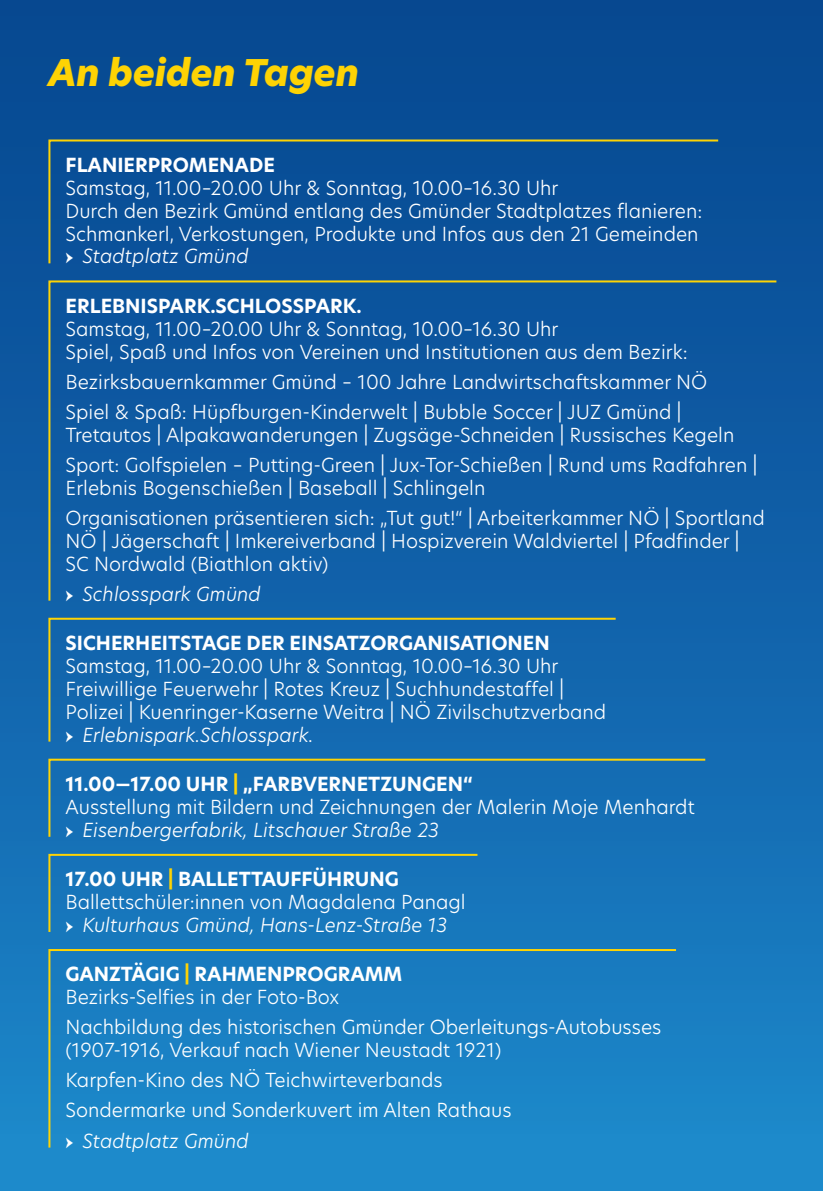
<style>
.page{position:relative;width:823px;height:1191px;background:#fff}
.page>*{position:absolute;margin:0;border:0;box-sizing:border-box;transform-origin:0 0}
.t1{font:italic 800 36.2px "Hero New";color:#fed304}
.t2{font:300 19px/22.8px "Hero New";color:#fff}
.t3{font:italic 300 19px "Hero New";color:#fff}
.t4{font:700 19px "Hero New";color:#fff}
.s1{font-family:"Minion Pro";font-weight:400;font-style:normal}
.s2{font-weight:700}
.s3{font-weight:700;color:#fed304}
</style>
<div class="page">
<div style="left:0;top:0;width:822px;height:1191px;background:#1d8acb"></div>
<div style="left:0;top:0;width:822px;height:1138px;background:linear-gradient(to bottom,#05438e,#1c83c7)"></div>
<div style="left:47px;top:138px;width:672px;height:127px;background:#095098"></div>
<div style="left:47px;top:279px;width:731px;height:323px;background:#0e5aa3"></div>
<div style="left:47px;top:617px;width:570px;height:126px;background:#1367ae"></div>
<div style="left:47px;top:757px;width:659px;height:81px;background:#146eb5"></div>
<div style="left:47px;top:853px;width:432px;height:81px;background:#1775ba"></div>
<svg style="left:47px;top:948px;width:630px;height:200px"></svg>
<h1 class="t1" style="left:48px;top:48px;width:312px">An beiden Tagen</h1>
<p class="t4" style="left:65px;top:152px;width:211px">FLANIERPROMENADE</p>
<p class="t2" style="left:65px;top:176px;width:638px">Samstag, 11.00–20.00 Uhr &amp; Sonntag, 10.00–16.30 Uhr<br>Durch den Bezirk Gmünd entlang des Gmünder Stadtplatzes flanieren:<br>Schmankerl, Verkostungen, Produkte und Infos aus den 21 Gemeinden</p>
<p class="t3" style="left:65px;top:243px;width:185px"><span class="s1">→</span> Stadtplatz Gmünd</p>
<p class="t4" style="left:65px;top:293px;width:297px">ERLEBNISPARK.SCHLOSSPARK.</p>
<p class="t2" style="left:65px;top:317px;width:623px">Samstag, 11.00–20.00 Uhr &amp; Sonntag, 10.00–16.30 Uhr<br>Spiel, Spaß und Infos von Vereinen und Institutionen aus dem Bezirk:</p>
<p class="t2" style="left:65px;top:366px;width:643px;line-height:30.2px">Bezirksbauernkammer Gmünd – 100 Jahre Landwirtschaftskammer NÖ<br>Spiel &amp; Spaß: Hüpfburgen-Kinderwelt | Bubble Soccer | JUZ Gmünd |</p>
<p class="t2" style="left:65px;top:419px;width:692px;line-height:30.2px">Tretautos | Alpakawanderungen | Zugsäge-Schneiden | Russisches Kegeln<br>Sport: Golfspielen – Putting-Green | Jux-Tor-Schießen | Rund ums Radfahren |</p>
<p class="t2" style="left:65px;top:472px;width:700px;line-height:30.2px">Erlebnis Bogenschießen | Baseball | Schlingeln<br>Organisationen präsentieren sich: „Tut gut!“ | Arbeiterkammer NÖ | Sportland</p>
<p class="t2" style="left:65px;top:529px;width:674px">NÖ | Jägerschaft | Imkereiverband | Hospizverein Waldviertel | Pfadfinder |<br>SC Nordwald (Biathlon aktiv)</p>
<p class="t3" style="left:65px;top:581px;width:197px"><span class="s1">→</span> Schlosspark Gmünd</p>
<p class="t4" style="left:65px;top:630px;width:485px">SICHERHEITSTAGE DER EINSATZORGANISATIONEN</p>
<p class="t2" style="left:65px;top:654px;width:542px">Samstag, 11.00–20.00 Uhr &amp; Sonntag, 10.00–16.30 Uhr<br>Freiwillige Feuerwehr | Rotes Kreuz | Suchhundestaffel |<br>Polizei | Kuenringer-Kaserne Weitra | NÖ Zivilschutzverband</p>
<p class="t3" style="left:65px;top:721px;width:249px"><span class="s1">→</span> Erlebnispark.Schlosspark.</p>
<p class="t2" style="left:65px;top:772px;width:630px"><span class="s2">11.00—17.00 UHR</span> <span class="s3">|</span> <span class="s2">„FARBVERNETZUNGEN“<br></span>Ausstellung mit Bildern und Zeichnungen der Malerin Moje Menhardt</p>
<p class="t3" style="left:65px;top:817px;width:375px"><span class="s1">→</span> Eisenbergerfabrik, Litschauer Straße 23</p>
<p class="t2" style="left:65px;top:867px;width:401px"><span class="s2">17.00 UHR</span> <span class="s3">|</span> <span class="s2">BALLETTAUFFÜHRUNG<br></span>Ballettschüler:innen von Magdalena Panagl</p>
<p class="t3" style="left:65px;top:912px;width:383px"><span class="s1">→</span> Kulturhaus Gmünd, Hans-Lenz-Straße 13</p>
<p class="t2" style="left:65px;top:962px;width:338px"><span class="s2">GANZTÄGIG</span> <span class="s3">|</span> <span class="s2">RAHMENPROGRAMM<br></span>Bezirks-Selfies in der Foto-Box</p>
<p class="t2" style="left:65px;top:1015px;width:597px">Nachbildung des historischen Gmünder Oberleitungs-Autobusses (1907-1916, Verkauf nach Wiener Neustadt 1921)</p>
<p class="t2" style="left:65px;top:1064px;width:447px;line-height:30.2px">Karpfen-Kino des NÖ Teichwirteverbands<br>Sondermarke und Sonderkuvert im Alten Rathaus</p>
<p class="t3" style="left:65px;top:1127px;width:185px"><span class="s1">→</span> Stadtplatz Gmünd</p>
</div>
